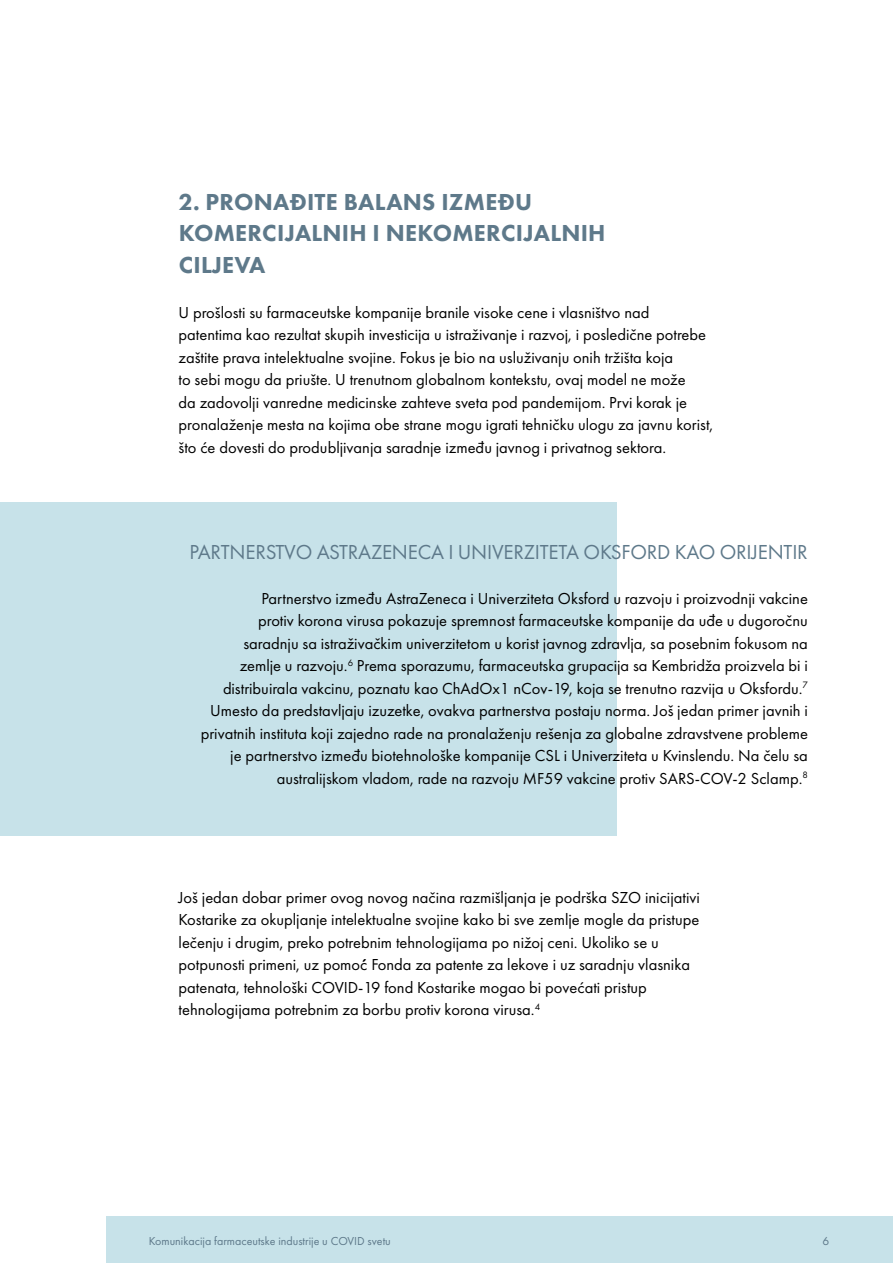
<style>
.page{position:relative;width:893px;height:1263px;background:#fff}
.page>*{position:absolute;margin:0;border:0;box-sizing:border-box;transform-origin:0 0}
.t1{font:800 24px/31.5px "Futura PT";letter-spacing:.01em;color:#5e798a}
.t2{font:21px "Futura PT";letter-spacing:-.01em;color:#5e798a}
.t3{font:16.5px/22.5px "Futura PT";color:#000}
.t4{font:12px "Futura PT";color:#5e798a}
</style>
<div class="page">
<div style="left:106px;top:1216px;width:787px;height:47px;background:#c7e2e9"></div>
<div style="left:0;top:502px;width:617px;height:334px;background:#c7e2e9"></div>
<h1 class="t1" style="left:179px;top:186px;width:428px">2. PRONAĐITE BALANS IZMEĐU<br>KOMERCIJALNIH I NEKOMERCIJALNIH<br>CILJEVA</h1>
<p class="t3" style="left:179px;top:301px;width:536px">U prošlosti su farmaceutske kompanije branile visoke cene i vlasništvo nad patentima kao rezultat skupih investicija u istraživanje i razvoj, i posledične potrebe zaštite prava intelektualne svojine. Fokus je bio na usluživanju onih tržišta koja<br>to sebi mogu da priušte. U trenutnom globalnom kontekstu, ovaj model ne može<br>da zadovolji vanredne medicinske zahteve sveta pod pandemijom. Prvi korak je pronalaženje mesta na kojima obe strane mogu igrati tehničku ulogu za javnu korist, što će dovesti do produbljivanja saradnje između javnog i privatnog sektora.</p>
<p class="t2" style="left:189px;top:539px;width:620px">PARTNERSTVO ASTRAZENECA I UNIVERZITETA OKSFORD KAO ORIJENTIR</p>
<p class="t3" style="left:201px;top:587px;width:609px;text-align:right">Partnerstvo između AstraZeneca i Univerziteta Oksford u razvoju i proizvodnji vakcine<br>protiv korona virusa pokazuje spremnost farmaceutske kompanije da uđe u dugoročnu saradnju sa istraživačkim univerzitetom u korist javnog zdravlja, sa posebnim fokusom na zemlje u razvoju.<sup>6</sup> Prema sporazumu, farmaceutska grupacija sa Kembridža proizvela bi i distribuirala vakcinu, poznatu kao ChAdOx1 nCov-19, koja se trenutno razvija u Oksfordu.<sup>7<br></sup>Umesto da predstavljaju izuzetke, ovakva partnerstva postaju norma. Još jedan primer javnih i privatnih instituta koji zajedno rade na pronalaženju rešenja za globalne zdravstvene probleme je partnerstvo između biotehnološke kompanije CSL i Univerziteta u Kvinslendu. Na čelu sa australijskom vladom, rade na razvoju MF59 vakcine protiv SARS-COV-2 Sclamp.<sup>8</sup></p>
<p class="t3" style="left:179px;top:886px;width:523px">Još jedan dobar primer ovog novog načina razmišljanja je podrška SZO inicijativi Kostarike za okupljanje intelektualne svojine kako bi sve zemlje mogle da pristupe lečenju i drugim, preko potrebnim tehnologijama po nižoj ceni. Ukoliko se u potpunosti primeni, uz pomoć́ Fonda za patente za lekove i uz saradnju vlasnika patenata, tehnološki COVID-19 fond Kostarike mogao bi povećati pristup tehnologijama potrebnim za borbu protiv korona virusa.<sup>4</sup></p>
<p class="t4" style="left:149px;top:1233px;width:243px">Komunikacija farmaceutske industrije u COVID svetu</p>
<p class="t4" style="left:822px;top:1233px;width:8px">6</p>
</div>
